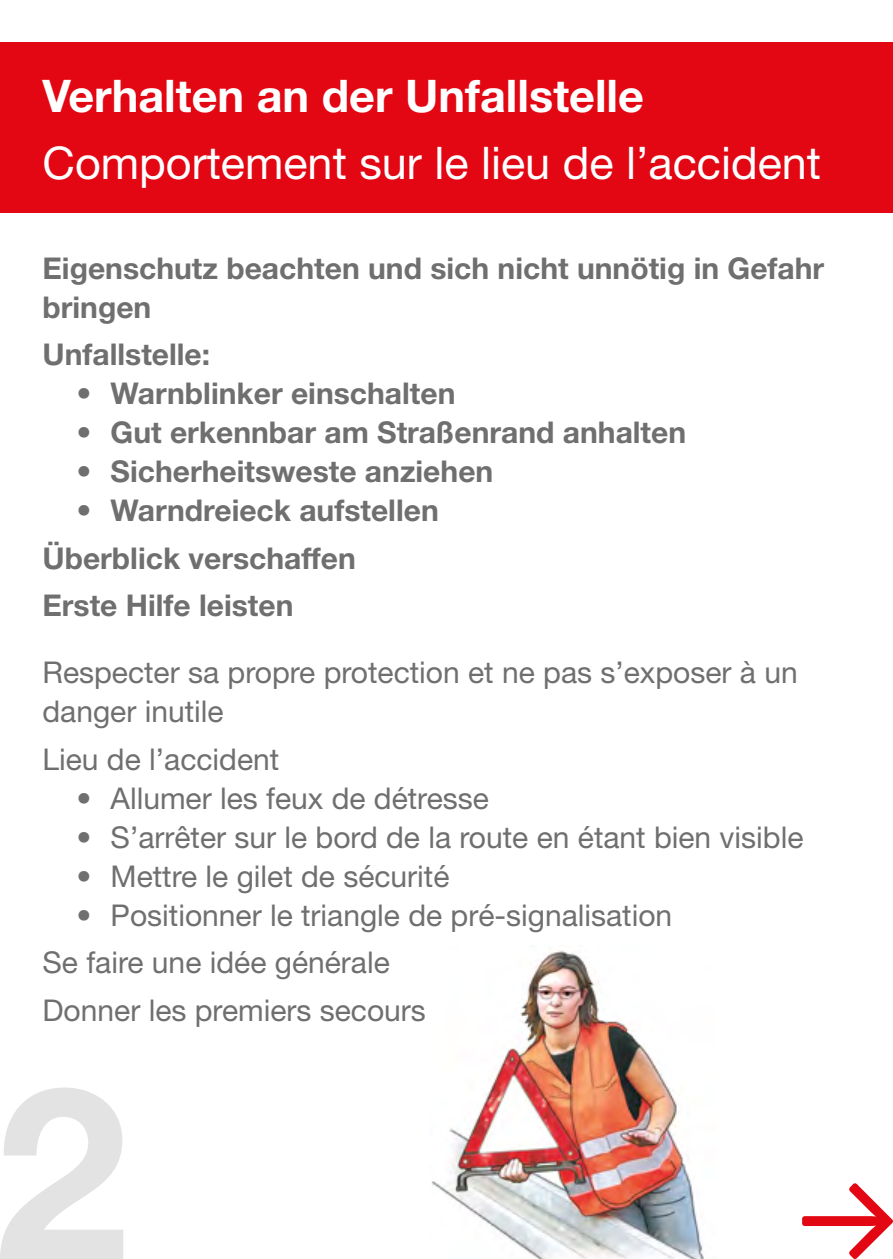
<style>
.page{position:relative;width:893px;height:1259px;background:#fff}
.page>*{position:absolute;margin:0;border:0;box-sizing:border-box;transform-origin:0 0}
.t1{font:700 240px "Helvetica Neue LT";color:#e3e3e3}
.t2{font:45px "Helvetica Neue LT";color:#fff}
.t3{font:700 45px "Helvetica Neue LT";color:#fff}
.t4{font:30px/39px "Helvetica Neue LT";color:#706f6f}
.t5{font:700 30px/39px "Helvetica Neue LT";color:#706f6f}
</style>
<div class="page">
<div style="left:0;top:43px;width:893px;height:170px;background:#e30613"></div>
<svg style="left:802px;top:1183px;width:91px;height:76px"></svg>
<img style="left:431px;top:950px;width:273px;height:309px">
<h2 class="t3" style="left:43px;top:68px;width:603px">Verhalten an der Unfallstelle</h2>
<h2 class="t2" style="left:43px;top:136px;width:780px">Comportement sur le lieu de ’l accident</h2>
<p class="t5" style="left:43px;top:248px;width:783px">Eigenschutz beachten und sich nicht unnötig in Gefahr bringen</p>
<p class="t5" style="left:111px;top:334px;width:346px;text-indent:-68px">Unfallstelle:<br>Warnblinker einschalten</p>
<p class="t5" style="left:77px;top:373px;width:17px">•</p>
<p class="t5" style="left:77px;top:412px;width:17px">•</p>
<p class="t5" style="left:77px;top:451px;width:17px">•</p>
<p class="t5" style="left:111px;top:412px;width:577px">Gut erkennbar am Straßenrand anhalten</p>
<p class="t5" style="left:111px;top:451px;width:384px">Sicherheitsweste anziehen</p>
<p class="t5" style="left:111px;top:490px;width:330px">Warndreieck aufstellen</p>
<p class="t5" style="left:43px;top:486px;width:315px;line-height:47.4px;text-indent:34px">•<br>Überblick verschaffen<br>Erste Hilfe leisten</p>
<p class="t4" style="left:43px;top:652px;width:757px">Respecter sa propre protection et ne pas ’s exposer à un danger inutile</p>
<p class="t4" style="left:111px;top:739px;width:380px;text-indent:-68px">Lieu de ’l accident<br>Allumer les feux de détresse</p>
<p class="t4" style="left:77px;top:778px;width:16px">•</p>
<p class="t4" style="left:77px;top:817px;width:16px">•</p>
<p class="t4" style="left:77px;top:856px;width:16px">•</p>
<p class="t4" style="left:111px;top:817px;width:694px">S’arrêter sur le bord de la route en étant bien visible</p>
<p class="t4" style="left:111px;top:856px;width:340px">Mettre le gilet de sécurité</p>
<p class="t4" style="left:111px;top:895px;width:563px">Positionner le triangle de pré-signalisation</p>
<p class="t4" style="left:43px;top:891px;width:385px;line-height:47.4px;text-indent:34px">•<br>Se faire une idée générale<br>Donner les premiers secours</p>
<h1 class="t1" style="left:-5px;top:1025px;width:135px">2</h1>
</div>
